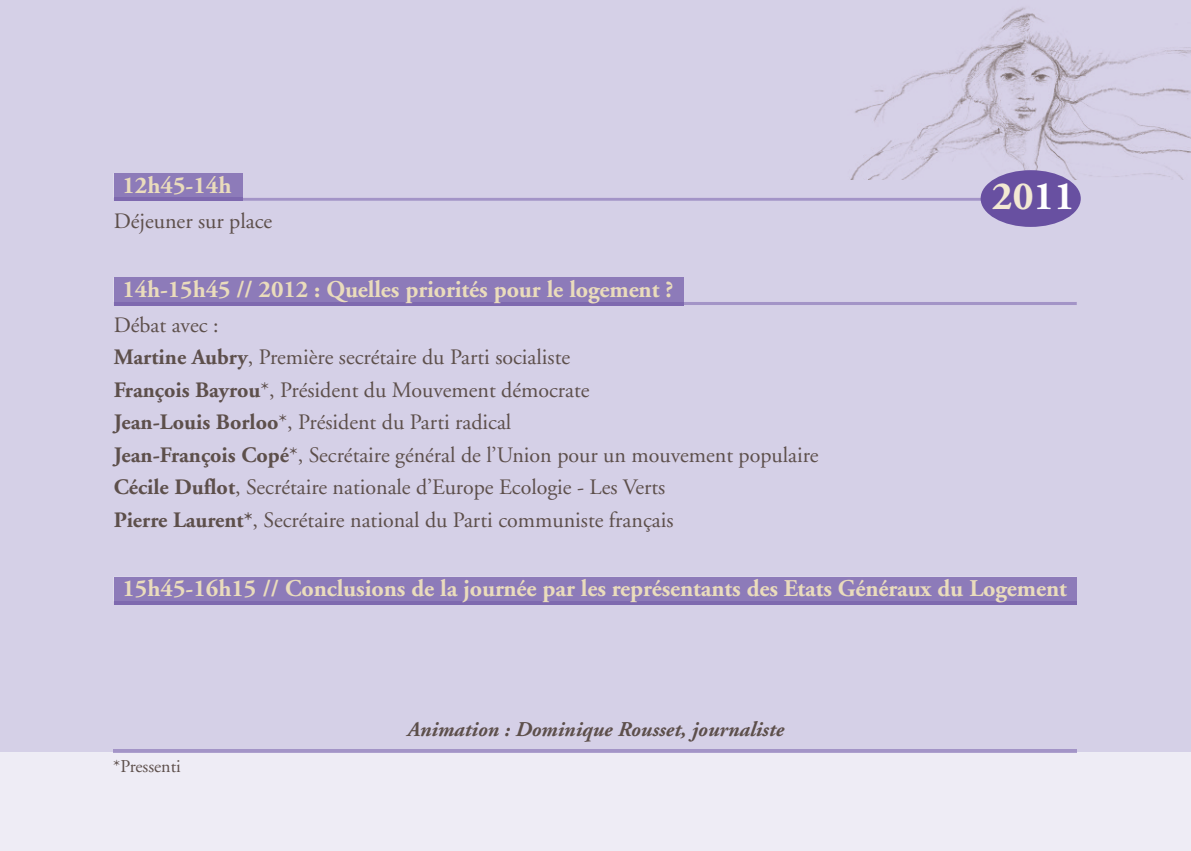
<style>
.page{position:relative;width:1191px;height:851px;background:#fff}
.page>*{position:absolute;margin:0;border:0;box-sizing:border-box;transform-origin:0 0}
.t1{font:700 40px "Adobe Garamond";color:#f2e9d3}
.t2{font:700 24px "Adobe Garamond";letter-spacing:-.005em;color:#eadcbc}
.t3{font:22px/32.6px "Adobe Garamond";color:#5d4f4b}
.t4{font:italic 700 21px "Adobe Garamond";color:#5d4f4b}
.t5{font:18px "Adobe Garamond";color:#5d4f4b}
.s1{font-weight:700}
.s2{color:#fff}
</style>
<div class="page">
<div style="left:0;top:0;width:1191px;height:752px;background:#d5d0e7"></div>
<div style="left:0;top:752px;width:1191px;height:98px;background:#eeecf5"></div>
<hr style="left:113px;top:749px;width:963px;height:3px;background:#a394c7">
<hr style="left:113px;top:752px;width:963px;height:1px;background:#ada0cd">
<svg style="left:242px;top:198px;width:738px;height:3px;background:#a799c9"></svg>
<div style="left:114px;top:173px;width:128px;height:25px;background:#8d7bb9"></div>
<hr style="left:114px;top:198px;width:128px;height:3px;background:#7e69af">
<svg style="left:683px;top:302px;width:393px;height:3px"></svg>
<div style="left:114px;top:277px;width:569px;height:25px;background:#8d7bb9"></div>
<hr style="left:114px;top:302px;width:569px;height:3px;background:#7e69af">
<div style="left:114px;top:576px;width:962px;height:25px;background:#8d7bb9"></div>
<hr style="left:114px;top:601px;width:962px;height:3px;background:#7e69af">
<img style="left:840px;top:0;width:351px;height:179px">
<div style="left:980px;top:170px;width:100px;height:57px;background:#6850a1;border-radius:50%"></div>
<p class="t2" style="left:122px;top:175px;width:110px">12h45-14h</p>
<p class="t3" style="left:114px;top:206px;width:160px">Déjeuner sur place</p>
<p class="t2" style="left:122px;top:280px;width:552px">14h-15h45 // 2012 : Quelles priorités pour le logement ?</p>
<p class="t3" style="left:114px;top:310px;width:706px">Débat avec :<br><span class="s1">Martine Aubry</span>, Première secrétaire du Parti socialiste<br><span class="s1">François Bayrou</span>*, Président du Mouvement démocrate<br><span class="s1">Jean-Louis Borloo</span>*, Président du Parti radical<br><span class="s1">Jean-François Copé</span>*, Secrétaire général de l’Union pour un mouvement populaire <span class="s1">Cécile Duflot</span>, Secrétaire nationale d’Europe Ecologie - Les Verts<br><span class="s1">Pierre Laurent*</span>, Secrétaire national du Parti communiste français</p>
<h1 class="t1" style="left:991px;top:180px;width:85px">20<span class="s2">11</span></h1>
<p class="t2" style="left:122px;top:579px;width:946px">15h45-16h15 // Conclusions de la journée par les représentants des Etats Généraux du Logement</p>
<p class="t5" style="left:113px;top:759px;width:69px">*Pressenti</p>
<p class="t4" style="left:407px;top:721px;width:378px">Animation : Dominique Rousset, journaliste</p>
</div>
